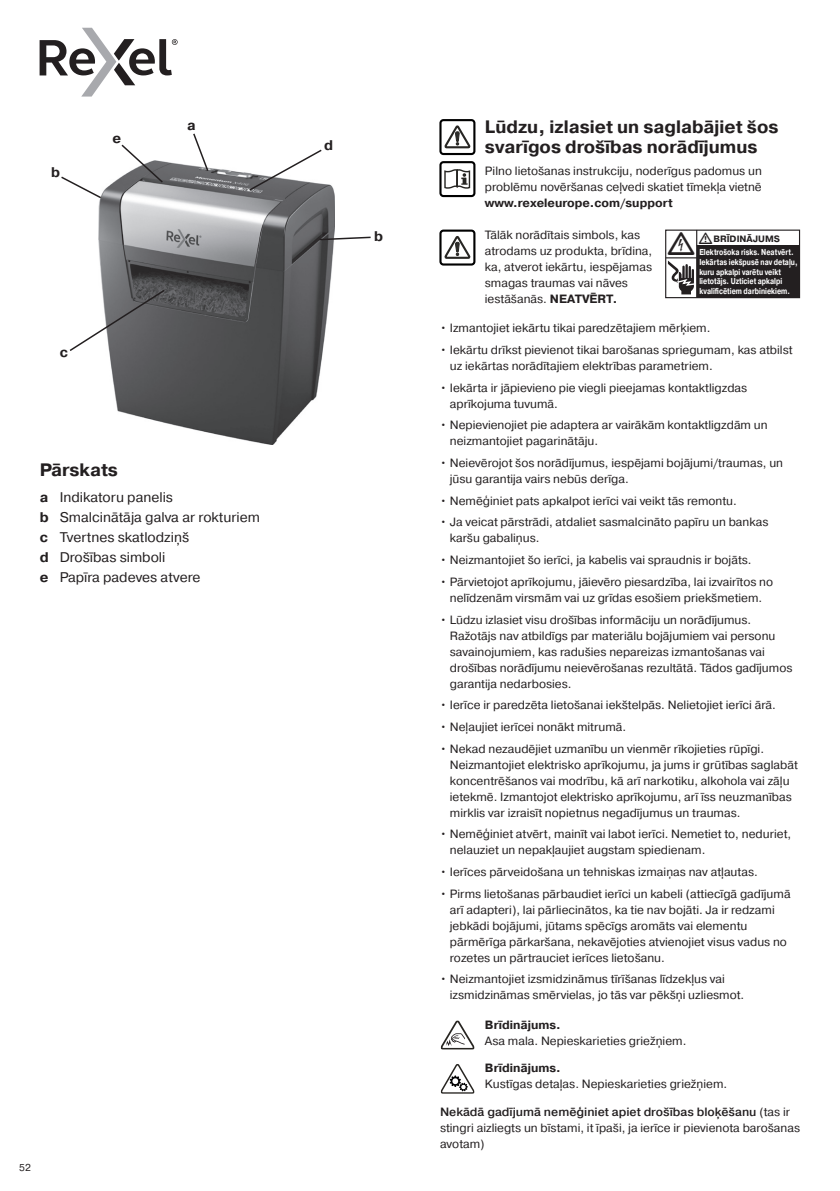
<style>
.page{position:relative;width:840px;height:1191px;background:#fff}
.page>*{position:absolute;margin:0;border:0;box-sizing:border-box;transform-origin:0 0}
.t1{font:700 18px/20px "Pragmatica";color:#231f20}
.t2{font:14px/20px "Pragmatica";color:#231f20}
.t3{font:700 14px "Pragmatica";color:#231f20}
.t4{font:12px/16px "Pragmatica";color:#231f20}
.t5{font:700 12px "Pragmatica";color:#231f20}
.t6{font:10px "Pragmatica";color:#231f20}
.t7{font:700 9.2px "Pragmatica";color:#231f20}
.t8{font:700 8.6px/9.8px "Pragmatica";color:#fff;scale:.78 1}
.s1{font-weight:700}
.s2{font-weight:500}
</style>
<div class="page">
<svg style="left:40px;top:28px;width:137px;height:69px"></svg>
<div style="left:696px;top:246px;width:103px;height:52px;background:#231f20"></div>
<div style="left:664px;top:229px;width:135px;height:69px;border:1px solid #231f20"></div>
<hr style="left:695px;top:230px;width:2px;height:68px;background:#231f20">
<hr style="left:665px;top:257px;width:31px;height:1px;background:#231f20">
<hr style="left:696px;top:245px;width:103px;height:1px;background:#231f20">
<div style="left:439px;top:229px;width:36px;height:36px;border:2px solid #000;border-radius:3px"></div>
<svg style="left:444px;top:237px;width:25px;height:22px"></svg>
<div style="left:439px;top:119px;width:36px;height:36px;border:2px solid #000;border-radius:3px"></div>
<svg style="left:444px;top:126px;width:25px;height:23px"></svg>
<svg style="left:444px;top:169px;width:27px;height:20px"></svg>
<div style="left:439px;top:161px;width:36px;height:36px;border:2px solid #000;border-radius:3px"></div>
<img style="left:98px;top:161px;width:236px;height:284px">
<svg style="left:247px;top:149px;width:76px;height:43px"></svg>
<svg style="left:192px;top:133px;width:17px;height:40px"></svg>
<svg style="left:120px;top:144px;width:44px;height:40px"></svg>
<svg style="left:61px;top:175px;width:42px;height:25px"></svg>
<svg style="left:318px;top:236px;width:53px;height:5px"></svg>
<svg style="left:69px;top:288px;width:97px;height:64px"></svg>
<svg style="left:440px;top:1020px;width:34px;height:29px"></svg>
<svg style="left:440px;top:1064px;width:34px;height:29px"></svg>
<svg style="left:667px;top:232px;width:31px;height:62px"></svg>
<p class="t3" style="left:51px;top:163px;width:10px">b</p>
<p class="t3" style="left:113px;top:129px;width:10px">e</p>
<p class="t3" style="left:187px;top:116px;width:10px">a</p>
<p class="t3" style="left:60px;top:343px;width:10px">c</p>
<h1 class="t1" style="left:40px;top:460px;width:80px">Pārskats</h1>
<p class="t2" style="left:40px;top:487px;width:222px"><span class="s1">a</span> Indikatoru panelis<br><span class="s1">b</span> Smalcinātāja galva ar rokturiem <span class="s1">c</span> Tvertnes skatlodziņš<br><span class="s1">d</span> Drošības simboli<br><span class="s1">e</span> Papīra padeves atvere</p>
<p class="t6" style="left:19px;top:1161px;width:13px">52</p>
<p class="t3" style="left:324px;top:136px;width:10px">d</p>
<p class="t3" style="left:374px;top:227px;width:10px">b</p>
<h1 class="t1" style="left:484px;top:117px;width:295px">Lūdzu, izlasiet un saglabājiet šos svarīgos drošības norādījumus</h1>
<p class="t4" style="left:484px;top:163px;width:278px">Pilno lietošanas instrukciju, noderīgus padomus un problēmu novēršanas ceļvedi skatiet tīmekļa vietnē</p>
<p class="t5" style="left:484px;top:195px;width:189px">www.rexeleurope.com/support</p>
<p class="t4" style="left:484px;top:227px;width:169px">Tālāk norādītais simbols, kas atrodams uz produkta, brīdina, ka, atverot iekārtu, iespējamas smagas traumas vai nāves iestāšanās. <span class="s1">NEATVĒRT.</span></p>
<p class="t7" style="left:713px;top:232px;width:68px">BRĪDINĀJUMS</p>
<p class="t8" style="left:699px;top:247px;width:127px">Elektrošoka risks. Neatvērt.<br>Iekārtas iekšpusē nav detaļu, kuru apkalpi varētu veikt lietotājs. Uzticiet apkalpi kvalificētiem darbiniekiem.</p>
<p class="t4" style="left:439px;top:320px;width:272px">• Izmantojiet iekārtu tikai paredzētajiem mērķiem.</p>
<p class="t4" style="left:449px;top:342px;width:344px;text-indent:-10px">• Iekārtu drīkst pievienot tikai barošanas spriegumam, kas atbilst uz iekārtas norādītajiem elektrības parametriem.</p>
<p class="t4" style="left:449px;top:380px;width:299px;text-indent:-10px">• Iekārta ir jāpievieno pie viegli pieejamas kontaktligzdas aprīkojuma tuvumā.</p>
<p class="t4" style="left:449px;top:417px;width:319px;text-indent:-10px">• Nepievienojiet pie adaptera ar vairākām kontaktligzdām un neizmantojiet pagarinātāju.</p>
<p class="t4" style="left:449px;top:455px;width:334px;text-indent:-10px">• Neievērojot šos norādījumus, iespējami bojājumi/traumas, un jūsu garantija vairs nebūs derīga.</p>
<p class="t4" style="left:439px;top:493px;width:298px">• Nemēģiniet pats apkalpot ierīci vai veikt tās remontu.</p>
<p class="t4" style="left:449px;top:514px;width:320px;text-indent:-10px">• Ja veicat pārstrādi, atdaliet sasmalcināto papīru un bankas karšu gabaliņus.</p>
<p class="t4" style="left:439px;top:552px;width:313px">• Neizmantojiet šo ierīci, ja kabelis vai spraudnis ir bojāts.</p>
<p class="t4" style="left:439px;top:574px;width:334px;text-align:center">• Pārvietojot aprīkojumu, jāievēro piesardzība, lai izvairītos no nelīdzenām virsmām vai uz grīdas esošiem priekšmetiem.</p>
<p class="t4" style="left:449px;top:611px;width:344px;text-indent:-10px">• Lūdzu izlasiet visu drošības informāciju un norādījumus.<br>Ražotājs nav atbildīgs par materiālu bojājumiem vai personu savainojumiem, kas radušies nepareizas izmantošanas vai drošības norādījumu neievērošanas rezultātā. Tādos gadījumos garantija nedarbosies.</p>
<p class="t4" style="left:439px;top:697px;width:337px">• Ierīce ir paredzēta lietošanai iekštelpās. Nelietojiet ierīci ārā.</p>
<p class="t4" style="left:439px;top:719px;width:188px">• Neļaujiet ierīcei nonākt mitrumā.</p>
<p class="t4" style="left:449px;top:740px;width:349px;text-indent:-10px">• Nekad nezaudējiet uzmanību un vienmēr rīkojieties rūpīgi.<br>Neizmantojiet elektrisko aprīkojumu, ja jums ir grūtības saglabāt koncentrēšanos vai modrību, kā arī narkotiku, alkohola vai zāļu ietekmē. Izmantojot elektrisko aprīkojumu, arī īss neuzmanības mirklis var izraisīt nopietnus negadījumus un traumas.</p>
<p class="t4" style="left:449px;top:826px;width:343px;text-indent:-10px">• Nemēģiniet atvērt, mainīt vai labot ierīci. Nemetiet to, neduriet, nelauziet un nepakļaujiet augstam spiedienam.</p>
<p class="t4" style="left:439px;top:864px;width:319px">• Ierīces pārveidošana un tehniskas izmaiņas nav atļautas.</p>
<p class="t4" style="left:449px;top:885px;width:342px;text-indent:-10px">• Pirms lietošanas pārbaudiet ierīci un kabeli (attiecīgā gadījumā arī adapteri), lai pārliecinātos, ka tie nav bojāti. Ja ir redzami jebkādi bojājumi, jūtams spēcīgs aromāts vai elementu pārmērīga pārkaršana, nekavējoties atvienojiet visus vadus no rozetes un pārtrauciet ierīces lietošanu.</p>
<p class="t4" style="left:449px;top:971px;width:296px;text-indent:-10px">• Neizmantojiet izsmidzināmus tīrīšanas līdzekļus vai izsmidzināmas smērvielas, jo tās var pēkšņi uzliesmot.</p>
<p class="t5" style="left:484px;top:1016px;width:77px">Brīdinājums.</p>
<p class="t4" style="left:484px;top:1032px;width:203px">Asa mala. Nepieskarieties griežņiem.</p>
<p class="t5" style="left:484px;top:1060px;width:77px">Brīdinājums.</p>
<p class="t4" style="left:484px;top:1076px;width:244px">Kustīgas detaļas. Nepieskarieties griežņiem.</p>
<p class="t4" style="left:440px;top:1103px;width:361px"><span class="s2">Nekādā gadījumā nemēģiniet apiet drošības bloķēšanu</span> (tas ir stingri aizliegts un bīstami, it īpaši, ja ierīce ir pievienota barošanas avotam)</p>
</div>
